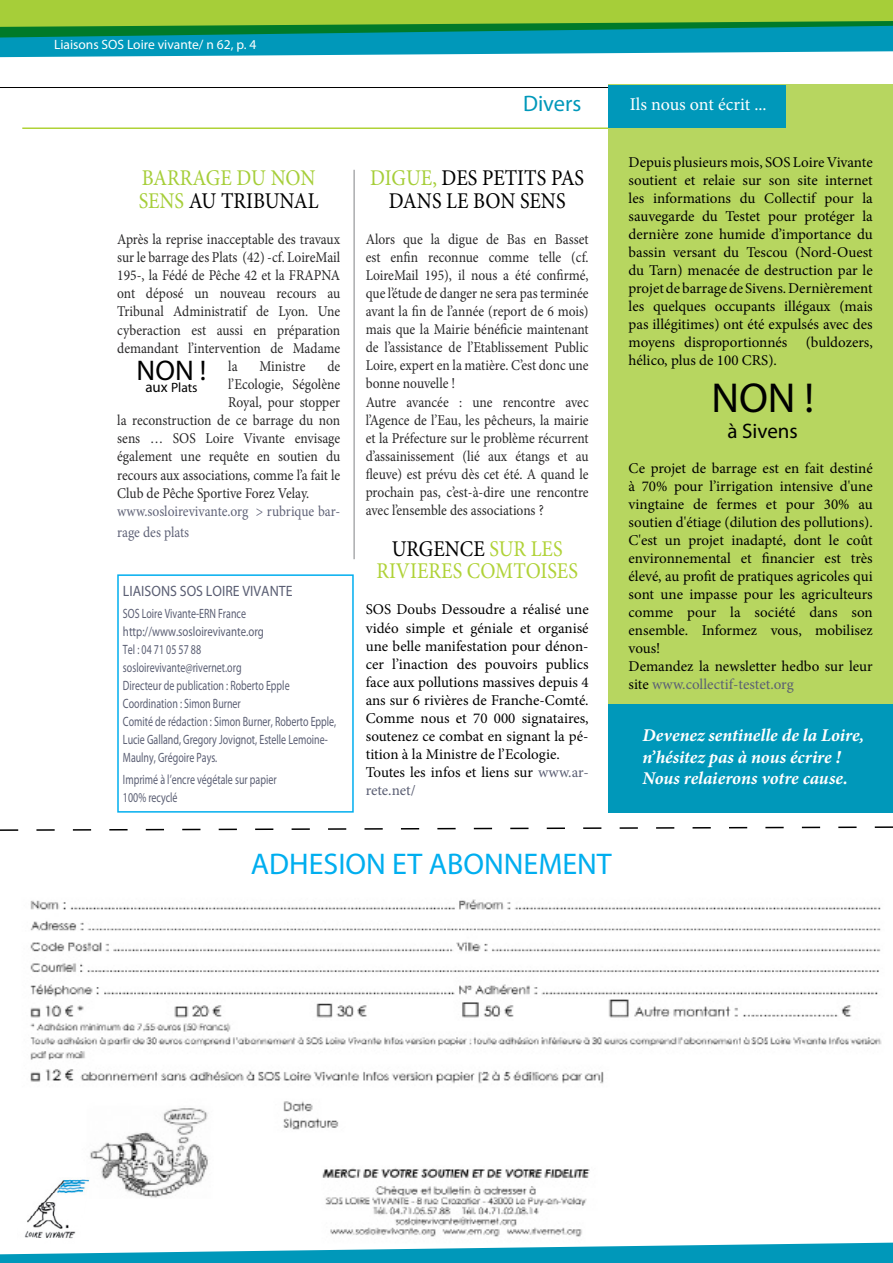
<style>
.page{position:relative;width:893px;height:1263px;background:#fff}
.page>*{position:absolute;margin:0;border:0;box-sizing:border-box;transform-origin:0 0}
.t1{font:42px "Myriad Pro";color:#000}
.t2{font:30px "Myriad Pro";color:#00aeef}
.t3{font:28.5px "Myriad Pro";color:#000}
.t4{font:22.5px/22.6px "Minion Pro";color:#000;text-align:center;scale:.9 1}
.t5{font:22.5px/22.6px "Minion Pro";color:#b0d237;text-align:center;scale:.9 1}
.t6{font:22.5px/22.6px "Minion Pro";color:#a6ce39;scale:.9 1}
.t7{font:22.5px "Myriad Pro";color:#0098ba}
.t8{font:21px "Myriad Pro";color:#000}
.t9{font:italic 700 18px/21.6px "Minion Pro";color:#fff}
.t10{font:18px "Minion Pro";letter-spacing:-.005em;color:#fff}
.t11{font:15px/18px "Minion Pro";color:#000}
.t12{font:15px/18px "Minion Pro";color:#292829;text-align:center;scale:.9 1}
.t13{font:15px/21.1px "Minion Pro";color:#606378;scale:.9 1}
.t14{font:15px "Myriad Pro";color:#5a5e73;scale:.92 1}
.t15{font:13.5px/18px "Myriad Pro";color:#5a5e73;scale:.74 1}
.t16{font:13.5px "Myriad Pro";color:#fff}
.t17{font:13.5px "Myriad Pro";color:#000}
.s1{color:#000}
.s2{font-size:15px}
.s3{color:#a6ce39}
.s4{color:#5a5e73}
</style>
<div class="page">
<img style="left:30px;top:899px;width:852px;height:331px">
<hr style="left:0;top:87px;width:614px;height:1px;background:#000">
<hr style="left:22px;top:127px;width:593px;height:2px;background:#b0d237">
<div style="left:608px;top:85px;width:285px;height:702px;background:#b7d660"></div>
<div style="left:608px;top:85px;width:177px;height:42px;background:#0098ba"></div>
<svg style="left:0;top:1230px;width:893px;height:33px"></svg>
<img style="left:17px;top:1173px;width:74px;height:72px">
<svg style="left:0;top:0;width:893px;height:57px;background:#52af73"></svg>
<div style="left:608px;top:704px;width:285px;height:109px;background:#0098ba"></div>
<svg style="left:0;top:826px;width:893px;height:5px"></svg>
<div style="left:117px;top:574px;width:237px;height:239px;background:#fff;border:2px solid #00aeef"></div>
<hr style="left:354px;top:170px;width:1px;height:389px;background:#808285">
<p class="t16" style="left:54px;top:36px;width:204px">Liaisons SOS Loire vivante/ n 62, p. 4</p>
<h3 class="t6" style="left:139px;top:167px;width:202px">BARRAGE DU NON<br>SENS <span class="s1">AU TRIBUNAL</span></h3>
<p class="t12" style="left:117px;top:230px;width:249px">Après la reprise inacceptable des travaux sur le barrage des Plats (42) -cf. LoireMail 195-, la Fédé de Pêche 42 et la FRAPNA ont déposé un nouveau recours au Tribunal Administratif de Lyon. Une cyberaction est aussi en préparation demandant l’intervention de Madame la</p>
<p class="t12" style="left:259px;top:357px;width:53px">Ministre</p>
<p class="t12" style="left:327px;top:357px;width:16px">de</p>
<p class="t12" style="left:228px;top:375px;width:126px">l’Ecologie, Ségolène</p>
<p class="t12" style="left:228px;top:393px;width:126px">Royal, pour stopper</p>
<p class="t12" style="left:117px;top:411px;width:249px">la reconstruction de ce barrage du non</p>
<p class="t12" style="left:117px;top:430px;width:249px">sens … SOS Loire Vivante envisage</p>
<p class="t12" style="left:117px;top:448px;width:249px">également une requête en soutien du</p>
<p class="t12" style="left:117px;top:466px;width:249px">recours aux associations, comme l’a fait le</p>
<p class="t12" style="left:117px;top:484px;width:215px">Club de Pêche Sportive Forez Velay.</p>
<p class="t13" style="left:117px;top:500px;width:249px">www.sosloirevivante.org &gt; rubrique bar&shy;rage des plats</p>
<h3 class="t3" style="left:137px;top:353px;width:71px">NON !</h3>
<p class="t17" style="left:145px;top:379px;width:54px"><span class="s2">aux</span> Plats</p>
<p class="t14" style="left:123px;top:582px;width:186px">LIAISONS SOS LOIRE VIVANTE</p>
<p class="t15" style="left:123px;top:604px;width:290px">SOS Loire Vivante-ERN France http://www.sosloirevivante.org<br>Tel : 04 71 05 57 88<br>sosloirevivante@rivernet.org<br>Directeur de publication : Roberto Epple Coordination : Simon Burner<br>Comité de rédaction : Simon Burner, Roberto Epple, Lucie Galland, Gregory Jovignot, Estelle Lemoine-Maulny, Grégoire Pays.</p>
<p class="t15" style="left:123px;top:771px;width:209px">Imprimé à l’encre végétale sur papier<br>100% recyclé</p>
<h3 class="t7" style="left:523px;top:90px;width:60px">Divers</h3>
<h3 class="t4" style="left:370px;top:167px;width:239px"><span class="s3">DIGUE,</span> DES PETITS PAS<br>DANS LE BON SENS</h3>
<p class="t12" style="left:366px;top:230px;width:249px;text-align:left">Alors que la digue de Bas en Basset est enfin reconnue comme telle (cf.<br>LoireMail 195), il nous a été confirmé, que l’étude de danger ne sera pas terminée avant la fin de l’année (report de 6 mois) mais que la Mairie bénéficie maintenant de l’assistance de l’Etablissement Public Loire, expert en la matière. C’est donc une bonne nouvelle !<br>Autre avancée : une rencontre avec l’Agence de l’Eau, les pêcheurs, la mairie et la Préfecture sur le problème récurrent d’assainissement (lié aux étangs et au fleuve) est prévu dès cet été. A quand le prochain pas, c’est-à-dire une rencontre avec l’ensemble des associations ?</p>
<h3 class="t5" style="left:376px;top:537px;width:225px"><span class="s1">URGENCE</span> SUR LES<br>RIVIERES COMTOISES</h3>
<p class="t11" style="left:366px;top:601px;width:224px">SOS Doubs Dessoudre a réalisé une vidéo simple et géniale et organisé une belle manifestation pour dénon&shy;cer l’inaction des pouvoirs publics face aux pollutions massives depuis 4 ans sur 6 rivières de Franche-Comté.<br>Comme nous et 70 000 signataires, soutenez ce combat en signant la pé&shy;tition à la Ministre de l’Ecologie.<br>Toutes les infos et liens sur <span class="s4">www.ar&shy;rete.net/</span></p>
<p class="t10" style="left:630px;top:92px;width:138px">Ils nous ont écrit ...</p>
<p class="t11" style="left:629px;top:154px;width:246px;text-align:justify">Depuis plusieurs mois, SOS Loire Vivante soutient et relaie sur son site internet les informations du Collectif pour la sauvegarde du Testet pour protéger la dernière zone humide d’importance du bassin versant du Tescou (Nord-Ouest du Tarn) menacée de destruction par le projet de barrage de Sivens. Dernièrement les quelques occupants illégaux (mais pas illégitimes) ont été expulsés avec des moyens disproportionnés (buldozers, hélico, plus de 100 CRS).</p>
<h1 class="t1" style="left:711px;top:372px;width:104px">NON !</h1>
<h3 class="t8" style="left:728px;top:418px;width:72px">à Sivens</h3>
<p class="t11" style="left:629px;top:460px;width:246px">Ce projet de barrage est en fait destiné à 70% pour l’irrigation intensive d'une vingtaine de fermes et pour 30% au soutien d'étiage (dilution des pollutions).<br>C'est un projet inadapté, dont le coût environnemental et financier est très élevé, au profit de pratiques agricoles qui sont une impasse pour les agriculteurs comme pour la société dans son ensemble. Informez vous, mobilisez vous!<br>Demandez la newsletter hedbo sur leur site <span class="s4">www.collectif-testet.org</span></p>
<p class="t9" style="left:642px;top:724px;width:223px">Devenez sentinelle de la Loire, n’hésitez pas à nous écrire !<br>Nous relaierons votre cause.</p>
<h2 class="t2" style="left:251px;top:846px;width:362px">ADHESION ET ABONNEMENT</h2>
</div>
